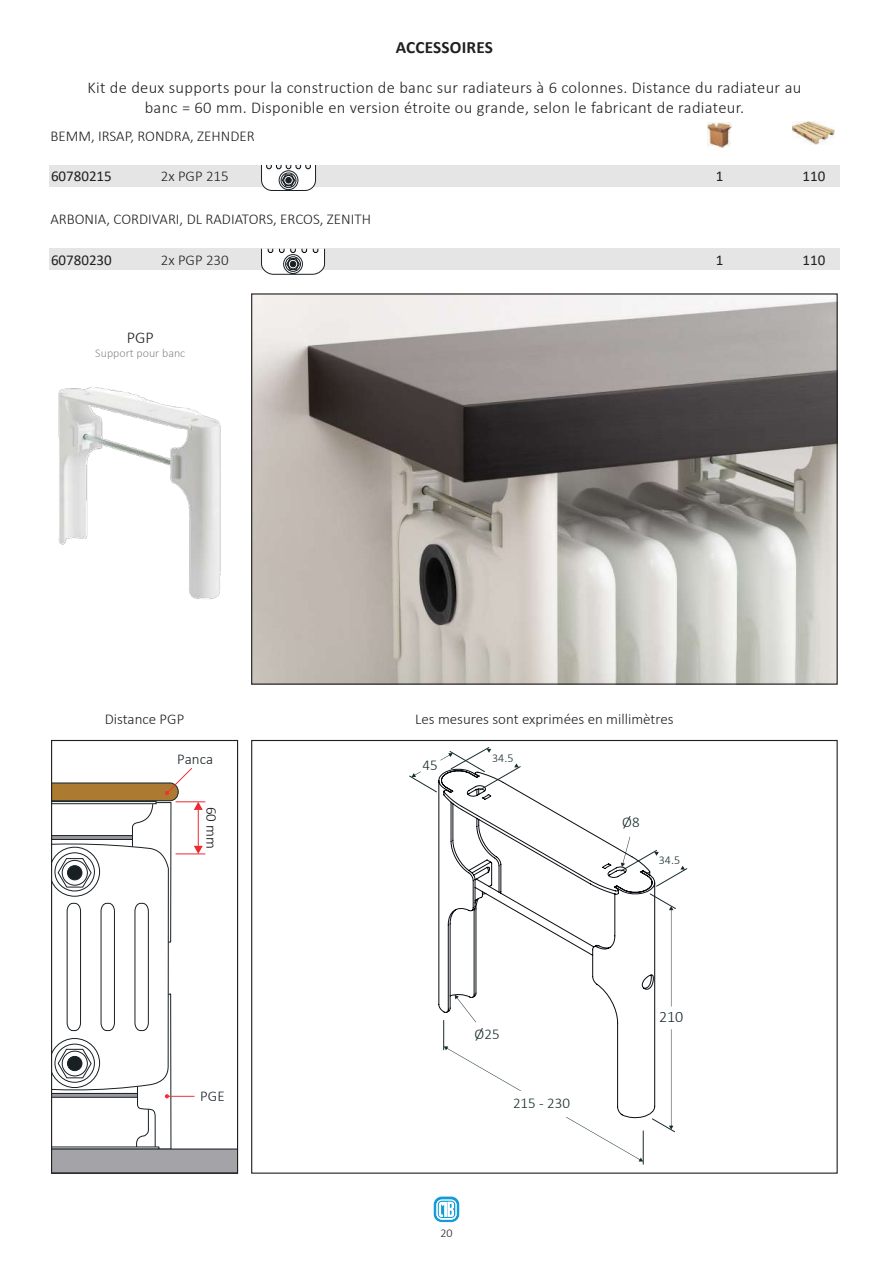
<style>
.page{position:relative;width:893px;height:1263px;background:#fff}
.page>*{position:absolute;margin:0;border:0;box-sizing:border-box;transform-origin:0 0}
.t1{font:700 17.25px "Calibri";letter-spacing:.01em;color:#231f20}
.t2{font:300 16.5px/19.8px "Calibri";letter-spacing:.02em;color:#231f20;text-align:center}
.t3{font:300 16.05px "Calibri";color:#182b2d}
.t4{font:300 15px "Calibri";color:#231f20}
.t5{font:15px "Calibri";color:#231f20}
.t6{font:300 15px "Calibri";color:#182b2d}
.t7{font:300 15px "Calibri";color:#182023}
.t8{font:300 15px "Calibri";color:#171317}
.t9{font:300 12px "Calibri";color:#8a8c8f}
.t10{font:300 12px "Calibri";color:#182b2d}
.t11{font:300 12px "Calibri";color:#231f20}
</style>
<div class="page">
<img style="left:58px;top:387px;width:163px;height:212px">
<img style="left:253px;top:295px;width:583px;height:388px">
<svg style="left:434px;top:1196px;width:25px;height:26px"></svg>
<img style="left:707px;top:123px;width:24px;height:24px">
<img style="left:792px;top:121px;width:42px;height:24px">
<div style="left:49px;top:165px;width:791px;height:21px;background:#e5e5e5"></div>
<div style="left:49px;top:249px;width:791px;height:21px;background:#e5e5e5"></div>
<svg style="left:567px;top:1118px;width:76px;height:43px"></svg>
<svg style="left:652px;top:896px;width:24px;height:236px"></svg>
<hr style="left:643px;top:1131px;width:1px;height:33px;background:#182b2d">
<div style="left:655px;top:1006px;width:32px;height:23px;background:#fff;border-radius:50%"></div>
<svg style="left:409px;top:747px;width:278px;height:140px"></svg>
<div style="left:419px;top:755px;width:23px;height:22px;background:#fff;border-radius:50%"></div>
<svg style="left:437px;top:769px;width:219px;height:349px"></svg>
<svg style="left:51px;top:739px;width:187px;height:433px"></svg>
<div style="left:51px;top:740px;width:187px;height:434px;border:1px solid #231f20"></div>
<svg style="left:261px;top:165px;width:55px;height:26px"></svg>
<svg style="left:261px;top:248px;width:64px;height:27px;background:#cdcecf"></svg>
<p class="t1" style="left:396px;top:35px;width:99px">ACCESSOIRES</p>
<p class="t2" style="left:87px;top:77px;width:715px">Kit de deux supports pour la construction de banc sur radiateurs à 6 colonnes. Distance du radiateur au banc = 60 mm. Disponible en version étroite ou grande, selon le fabricant de radiateur.</p>
<p class="t4" style="left:50px;top:127px;width:206px">BEMM, IRSAP, RONDRA, ZEHNDER</p>
<p class="t5" style="left:51px;top:166px;width:62px">60780215</p>
<p class="t4" style="left:161px;top:167px;width:70px">2x PGP 215</p>
<p class="t5" style="left:716px;top:166px;width:9px">1</p>
<p class="t5" style="left:803px;top:166px;width:24px">110</p>
<p class="t4" style="left:50px;top:210px;width:322px">ARBONIA, CORDIVARI, DL RADIATORS, ERCOS, ZENITH</p>
<p class="t5" style="left:51px;top:250px;width:62px">60780230</p>
<p class="t4" style="left:161px;top:251px;width:70px">2x PGP 230</p>
<p class="t5" style="left:716px;top:250px;width:9px">1</p>
<p class="t5" style="left:803px;top:250px;width:24px">110</p>
<p class="t2" style="left:127px;top:327px;width:29px">PGP</p>
<p class="t9" style="left:95px;top:346px;width:92px">Support pour banc</p>
<p class="t4" style="left:105px;top:710px;width:81px">Distance PGP</p>
<p class="t4" style="left:415px;top:710px;width:260px">Les mesures sont exprimées en millimètres</p>
<p class="t7" style="left:177px;top:749px;width:37px">Panca</p>
<p class="t8" style="left:221px;top:807px;width:44px;rotate:90deg">60 mm</p>
<p class="t7" style="left:200px;top:1086px;width:26px">PGE</p>
<p class="t6" style="left:422px;top:756px;width:17px">45</p>
<p class="t10" style="left:492px;top:751px;width:23px">34.5</p>
<p class="t6" style="left:622px;top:813px;width:19px">Ø8</p>
<p class="t10" style="left:659px;top:852px;width:23px">34.5</p>
<p class="t6" style="left:475px;top:1024px;width:27px">Ø25</p>
<p class="t6" style="left:513px;top:1094px;width:58px">215 - 230</p>
<p class="t11" style="left:440px;top:1225px;width:14px">20</p>
<p class="t3" style="left:659px;top:1007px;width:26px">210</p>
</div>
